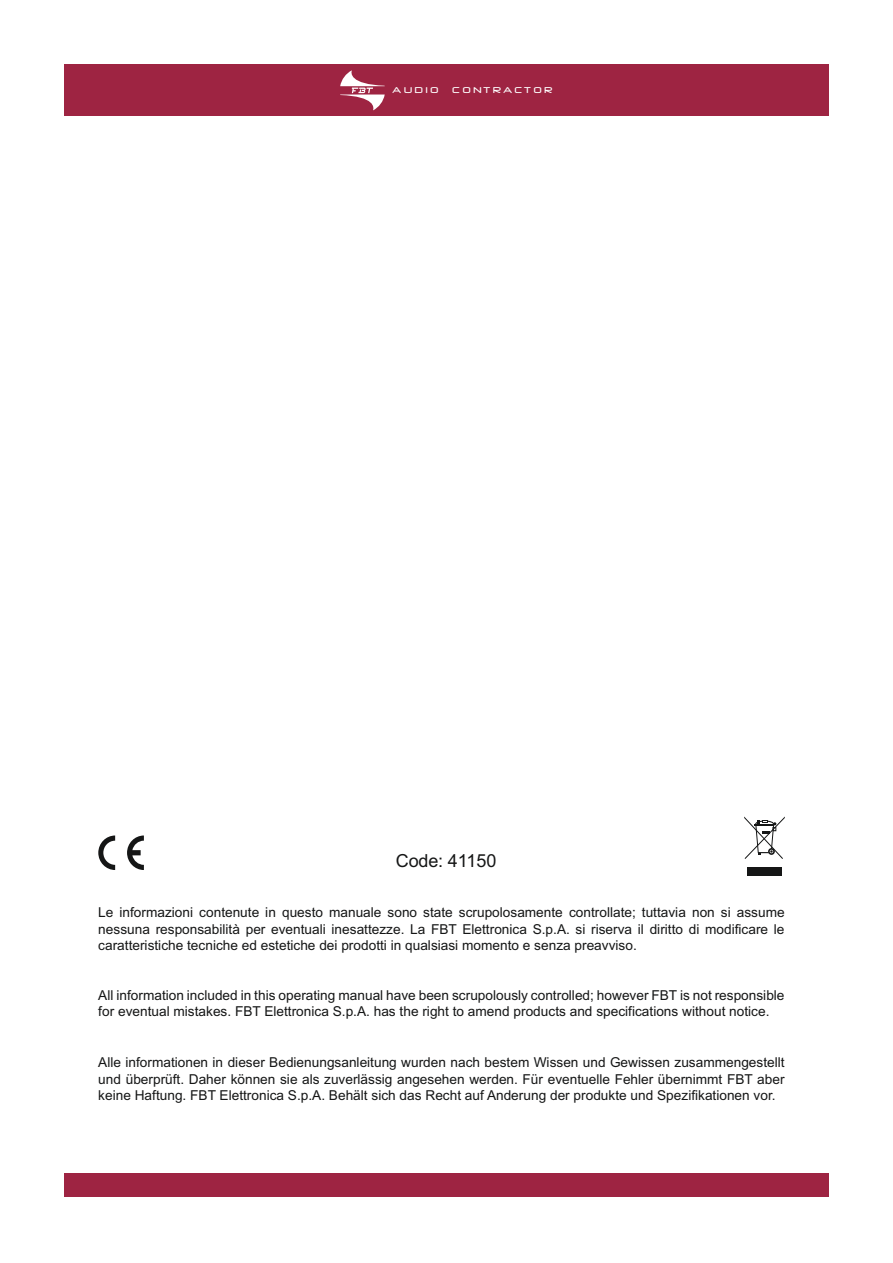
<style>
.page{position:relative;width:893px;height:1263px;background:#fff}
.page>*{position:absolute;margin:0;border:0;box-sizing:border-box;transform-origin:0 0}
.t1{font:18px "Arial";letter-spacing:-.01em;color:#151616}
.t2{font:13.65px/16.4px "Arial";color:#151616;text-align:justify}
.t3{font:9.9px "Neuropol";color:#fff}
</style>
<div class="page">
<div style="left:64px;top:1174px;width:764px;height:23px;background:#9e2442"></div>
<div style="left:64px;top:65px;width:764px;height:51px;background:#9e2442"></div>
<svg style="left:340px;top:70px;width:45px;height:40px"></svg>
<svg style="left:744px;top:816px;width:41px;height:43px"></svg>
<div style="left:748px;top:867px;width:34px;height:9px;background:#151616"></div>
<svg style="left:98px;top:835px;width:17px;height:35px"></svg>
<svg style="left:127px;top:835px;width:17px;height:35px"></svg>
<p class="t3" style="left:393px;top:86px;width:47px">A U D I O</p>
<p class="t3" style="left:452px;top:86px;width:101px">C O N T R A C T O R</p>
<h1 class="t1" style="left:396px;top:854px;width:102px">Code: 41150</h1>
<p class="t2" style="left:98px;top:905px;width:688px">Le informazioni contenute in questo manuale sono state scrupolosamente controllate; tuttavia non si assume nessuna responsabilità per eventuali inesattezze. La FBT Elettronica S.p.A. si riserva il diritto di modificare le caratteristiche tecniche ed estetiche dei prodotti in qualsiasi momento e senza preavviso.</p>
<p class="t2" style="left:98px;top:988px;width:688px">All information included in this operating manual have been scrupolously controlled; however FBT is not responsible for eventual mistakes. FBT Elettronica S.p.A. has the right to amend products and specifications without notice.</p>
<p class="t2" style="left:98px;top:1056px;width:688px">Alle informationen in dieser Bedienungsanleitung wurden nach bestem Wissen und Gewissen zusammengestellt und überprüft. Daher können sie als zuverlässig angesehen werden. Für eventuelle Fehler übernimmt FBT aber keine Haftung. FBT Elettronica S.p.A. Behält sich das Recht auf Anderung der produkte und Spezifikationen vor.</p>
</div>
